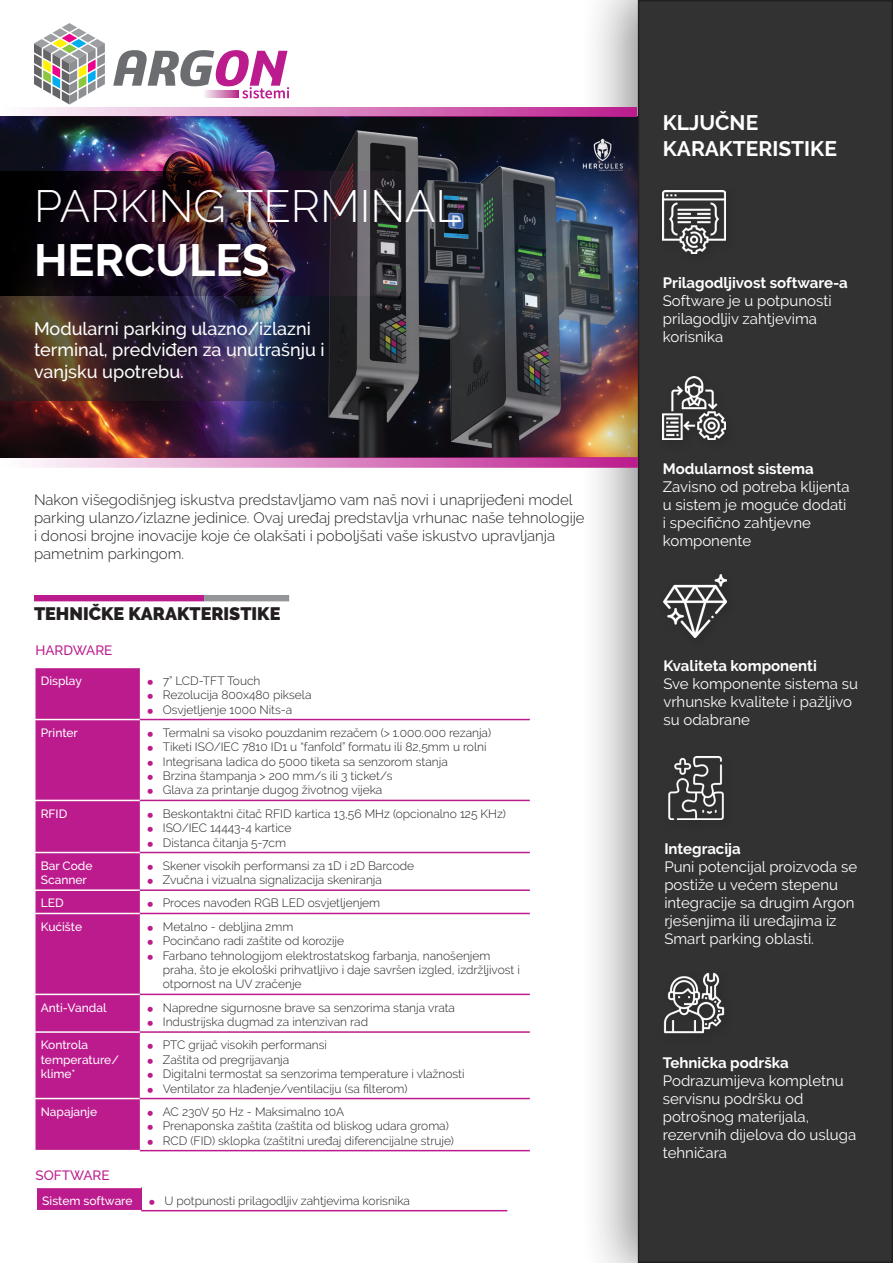
<style>
.page{position:relative;width:893px;height:1263px;background:#fff}
.page>*{position:absolute;margin:0;border:0;box-sizing:border-box;transform-origin:0 0}
.t1{font:300 45px "Raleway";color:#fff}
.t2{font:700 45px "Raleway";color:#fff}
.t3{font:700 21px/25.2px "Raleway";color:#fff}
.t4{font:500 18px/21.6px "Raleway";color:#fff}
.t5{font:900 18px "Raleway";color:#231f20}
.t6{font:15px/18px "Raleway";color:#fff}
.t7{font:300 15px/18px "Raleway";color:#231f20}
.t8{font:700 15px "Raleway";color:#fff}
.t9{font:500 13.5px "Raleway";color:#bc1b8d}
.t10{font:300 12px/14.4px "Raleway";color:#231f20}
.t11{font:500 12px/14.4px "Raleway";color:#fff}
</style>
<div class="page">
<div style="left:578px;top:0;width:315px;height:1263px;background:#231f20;opacity:.5"></div>
<div style="left:639px;top:1px;width:253px;height:1261px;background:#333233"></div>
<div style="left:638px;top:0;width:255px;height:1263px;border:2px solid #231f20"></div>
<img style="left:0;top:117px;width:638px;height:340px">
<svg style="left:31px;top:107px;width:606px;height:9px;background:#db88c3"></svg>
<svg style="left:0;top:457px;width:638px;height:11px;background:#d385bc"></svg>
<img style="left:0;top:172px;width:420px;height:124px">
<div style="left:34px;top:595px;width:170px;height:6px;background:#bc1b8d"></div>
<div style="left:204px;top:595px;width:85px;height:6px;background:#939598"></div>
<svg style="left:34px;top:23px;width:71px;height:81px"></svg>
<svg style="left:113px;top:50px;width:176px;height:48px"></svg>
<img style="left:203px;top:91px;width:35px;height:6px">
<svg style="left:0;top:296px;width:420px;height:105px;background:#342d38"></svg>
<div style="left:36px;top:668px;width:104px;height:482px;background:#bc1b8d"></div>
<hr style="left:34px;top:719px;width:106px;height:1px;background:#fff">
<hr style="left:34px;top:800px;width:106px;height:1px;background:#fff">
<hr style="left:34px;top:852px;width:106px;height:1px;background:#fff">
<hr style="left:34px;top:889px;width:106px;height:2px;background:#fff">
<hr style="left:34px;top:913px;width:106px;height:1px;background:#fff">
<hr style="left:34px;top:993px;width:106px;height:2px;background:#fff">
<hr style="left:34px;top:1031px;width:106px;height:2px;background:#fff">
<hr style="left:34px;top:1098px;width:106px;height:1px;background:#fff">
<hr style="left:140px;top:719px;width:390px;height:1px;background:#bc1b8d">
<hr style="left:140px;top:800px;width:390px;height:1px;background:#bc1b8d">
<hr style="left:140px;top:852px;width:390px;height:1px;background:#bc1b8d">
<hr style="left:140px;top:889px;width:390px;height:2px;background:#bc1b8d">
<hr style="left:140px;top:913px;width:390px;height:1px;background:#bc1b8d">
<hr style="left:140px;top:993px;width:390px;height:2px;background:#bc1b8d">
<hr style="left:140px;top:1031px;width:390px;height:2px;background:#bc1b8d">
<hr style="left:140px;top:1098px;width:390px;height:1px;background:#bc1b8d">
<hr style="left:140px;top:1150px;width:390px;height:1px;background:#bc1b8d">
<img style="left:663px;top:191px;width:63px;height:63px">
<img style="left:663px;top:377px;width:63px;height:62px">
<img style="left:663px;top:575px;width:63px;height:62px">
<img style="left:668px;top:757px;width:56px;height:62px">
<img style="left:663px;top:972px;width:62px;height:62px">
<div style="left:36px;top:1187px;width:105px;height:24px;background:#bc1b8d"></div>
<hr style="left:36px;top:1187px;width:105px;height:1px;background:#fff">
<svg style="left:36px;top:1188px;width:1px;height:22px"></svg>
<hr style="left:36px;top:1210px;width:105px;height:1px;background:#fff">
<hr style="left:141px;top:1210px;width:366px;height:1px;background:#bc1b8d">
<h1 class="t1" style="left:34px;top:180px;width:429px">PARKING TERMINAL</h1>
<h1 class="t2" style="left:34px;top:234px;width:237px">HERCULES</h1>
<h3 class="t4" style="left:34px;top:318px;width:292px">Modularni parking ulazno/izlazni terminal, predviđen za unutrašnju i vanjsku upotrebu.</h3>
<p class="t7" style="left:34px;top:491px;width:552px">Nakon višegodišnjeg iskustva predstavljamo vam naš novi i unaprijeđeni model parking ulanzo/izlazne jedinice. Ovaj uređaj predstavlja vrhunac naše tehnologije i donosi brojne inovacije koje će olakšati i poboljšati vaše iskustvo upravljanja pametnim parkingom.</p>
<h3 class="t5" style="left:34px;top:604px;width:248px">TEHNIČKE KARAKTERISTIKE</h3>
<p class="t9" style="left:36px;top:643px;width:78px">HARDWARE</p>
<p class="t11" style="left:41px;top:673px;width:43px">Display</p>
<p class="t10" style="left:163px;top:673px;width:150px">7” LCD-TFT Touch<br>Rezolucija 800x480 piksela<br>Osvjetljenje 1000 Nits-a</p>
<p class="t11" style="left:41px;top:725px;width:39px">Printer</p>
<p class="t10" style="left:163px;top:725px;width:330px">Termalni sa visoko pouzdanim rezačem (&gt; 1.000.000 rezanja)<br>Tiketi ISO/IEC 7810 ID1 u “fanfold” formatu ili 82,5mm u rolni Integrisana ladica do 5000 tiketa sa senzorom stanja<br>Brzina štampanja &gt; 200 mm/s ili 3 ticket/s<br>Glava za printanje dugog životnog vijeka</p>
<p class="t11" style="left:41px;top:806px;width:28px">RFID</p>
<p class="t10" style="left:163px;top:806px;width:345px">Beskontaktni čitač RFID kartica 13,56 MHz (opcionalno 125 KHz)<br>ISO/IEC 14443-4 kartice<br>Distanca čitanja 5-7cm</p>
<p class="t11" style="left:41px;top:858px;width:53px">Bar Code<br>Scanner</p>
<p class="t10" style="left:163px;top:858px;width:253px">Skener visokih performansi za 1D i 2D Barcode<br>Zvučna i vizualna signalizacija skeniranja</p>
<p class="t11" style="left:41px;top:896px;width:24px">LED</p>
<p class="t10" style="left:163px;top:896px;width:219px">Proces navođen RGB LED osvjetljenjem</p>
<p class="t11" style="left:41px;top:919px;width:43px">Kućište</p>
<p class="t10" style="left:163px;top:919px;width:359px">Metalno - debljina 2mm<br>Pocinčano radi zaštite od korozije<br>Farbano tehnologijom elektrostatskog farbanja, nanošenjem praha, što je ekološki prihvatljivo i daje savršen izgled, izdržljivost i otpornost na UV zračenje</p>
<p class="t11" style="left:41px;top:1000px;width:67px">Anti-Vandal</p>
<p class="t10" style="left:163px;top:1000px;width:294px">Napredne sigurnosne brave sa senzorima stanja vrata<br>Industrijska dugmad za intenzivan rad</p>
<p class="t11" style="left:41px;top:1038px;width:80px">Kontrola temperature/ klime*</p>
<p class="t10" style="left:163px;top:1038px;width:303px">PTC grijač visokih performansi<br>Zaštita od pregrijavanja<br>Digitalni termostat sa senzorima temperature i vlažnosti Ventilator za hlađenje/ventilaciju (sa filterom)</p>
<p class="t11" style="left:41px;top:1104px;width:58px">Napajanje</p>
<p class="t10" style="left:163px;top:1104px;width:293px">AC 230V 50 Hz - Maksimalno 10A<br>Prenaponska zaštita (zaštita od bliskog udara groma)<br>RCD (FID) sklopka (zaštitni uređaj diferencijalne struje)</p>
<p class="t9" style="left:36px;top:1167px;width:76px">SOFTWARE</p>
<p class="t11" style="left:42px;top:1193px;width:92px">Sistem software</p>
<p class="t10" style="left:164px;top:1193px;width:247px">U potpunosti prilagodljiv zahtjevima korisnika</p>
<h2 class="t3" style="left:663px;top:110px;width:176px">KLJUČNE<br>KARAKTERISTIKE</h2>
<p class="t8" style="left:663px;top:274px;width:186px">Prilagodljivost software-a</p>
<p class="t6" style="left:663px;top:291px;width:170px">Software je u potpunosti prilagodljiv zahtjevima korisnika</p>
<p class="t8" style="left:663px;top:460px;width:152px">Modularnost sistema</p>
<p class="t6" style="left:663px;top:477px;width:188px">Zavisno od potreba klijenta u sistem je moguće dodati i specifično zahtjevne komponente</p>
<p class="t8" style="left:663px;top:657px;width:155px">Kvaliteta komponenti</p>
<p class="t6" style="left:663px;top:675px;width:196px">Sve komponente sistema su vrhunske kvalitete i pažljivo su odabrane</p>
<p class="t8" style="left:664px;top:840px;width:78px">Integracija</p>
<p class="t6" style="left:664px;top:857px;width:194px">Puni potencijal proizvoda se postiže u većem stepenu integracije sa drugim Argon rješenjima ili uređajima iz<br>Smart parking oblasti.</p>
<p class="t8" style="left:663px;top:1054px;width:127px">Tehnička podrška</p>
<p class="t6" style="left:663px;top:1072px;width:195px">Podrazumijeva kompletnu servisnu podršku od potrošnog materijala, rezervnih dijelova do usluga tehničara</p>
</div>
